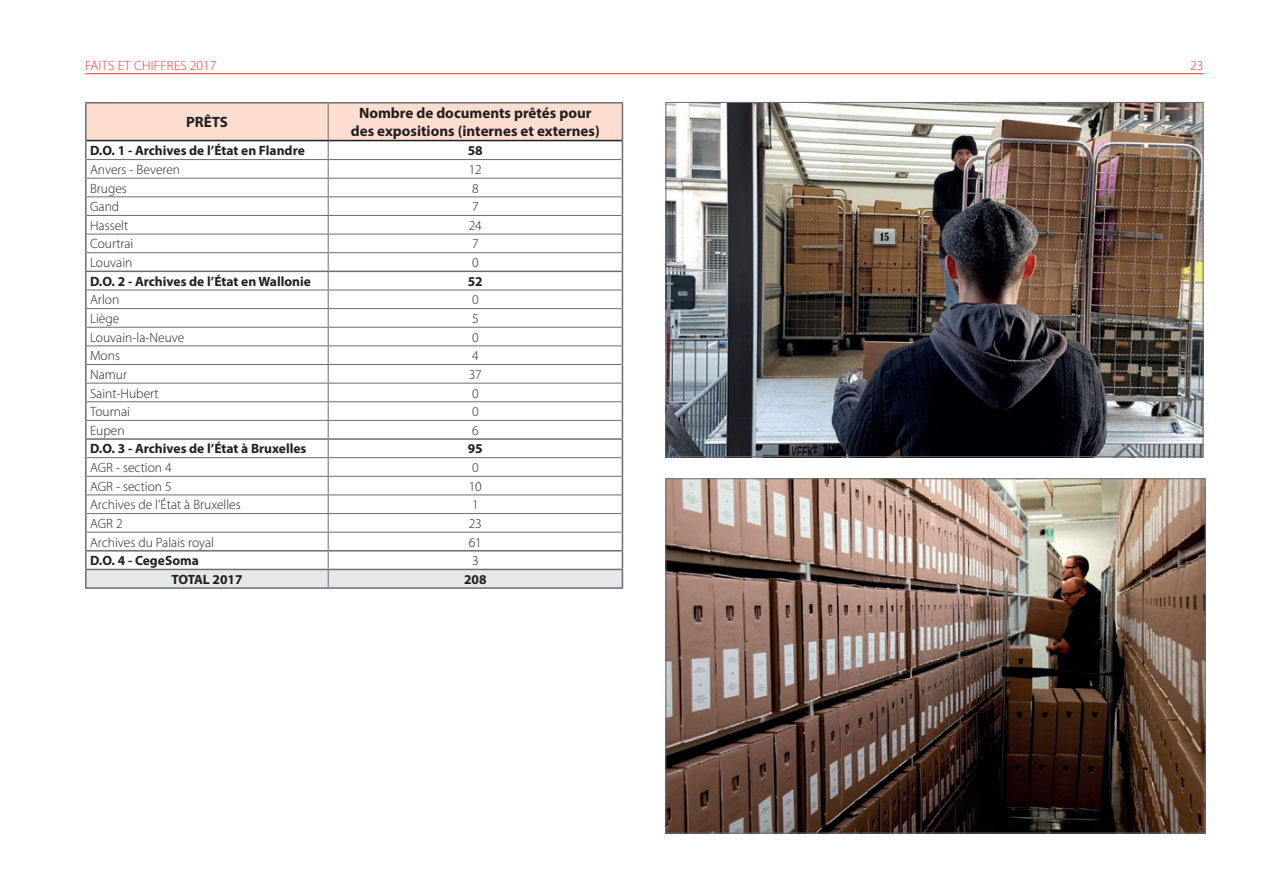
<style>
.page{position:relative;width:1263px;height:893px;background:#fff}
.page>*{position:absolute;margin:0;border:0;box-sizing:border-box;transform-origin:0 0}
.t1{font:700 15px/18px "Myriad Pro";color:#231f20;text-align:center}
.t2{font:300 13.5px "Myriad Pro";color:#231f20}
.t3{font:700 13.5px "Myriad Pro";color:#231f20}
.t4{font:300 13.5px "Myriad Pro";letter-spacing:.02em;color:#ee2e2c}
</style>
<div class="page">
<hr style="left:85px;top:73px;width:1118px;height:1px;background:#ee2e2c">
<hr style="left:85px;top:102px;width:243px;height:2px;background:#6c6d70">
<hr style="left:328px;top:102px;width:295px;height:2px;background:#6c6d70">
<hr style="left:85px;top:587px;width:243px;height:2px;background:#6c6d70">
<hr style="left:328px;top:587px;width:295px;height:2px;background:#6c6d70">
<svg style="left:85px;top:103px;width:538px;height:485px"></svg>
<img style="left:667px;top:104px;width:534px;height:351px">
<img style="left:667px;top:480px;width:536px;height:351px">
<p class="t4" style="left:85px;top:57px;width:133px">FAITS ET CHIFFRES 2017</p>
<p class="t4" style="left:1190px;top:57px;width:15px">23</p>
<p class="t1" style="left:186px;top:113px;width:43px">PRÊTS</p>
<p class="t1" style="left:351px;top:104px;width:250px">Nombre de documents prêtés pour des expositions (internes et externes)</p>
<p class="t3" style="left:90px;top:142px;width:216px">D.O. 1 - Archives de l’État en Flandre</p>
<p class="t3" style="left:468px;top:142px;width:16px">58</p>
<p class="t2" style="left:90px;top:161px;width:92px">Anvers - Beveren</p>
<p class="t2" style="left:469px;top:161px;width:15px">12</p>
<p class="t2" style="left:90px;top:180px;width:38px">Bruges</p>
<p class="t2" style="left:472px;top:180px;width:8px">8</p>
<p class="t2" style="left:90px;top:199px;width:31px">Gand</p>
<p class="t2" style="left:472px;top:199px;width:8px">7</p>
<p class="t2" style="left:90px;top:217px;width:40px">Hasselt</p>
<p class="t2" style="left:469px;top:217px;width:15px">24</p>
<p class="t2" style="left:90px;top:236px;width:45px">Courtrai</p>
<p class="t2" style="left:472px;top:236px;width:8px">7</p>
<p class="t2" style="left:90px;top:254px;width:44px">Louvain</p>
<p class="t2" style="left:472px;top:254px;width:8px">0</p>
<p class="t3" style="left:90px;top:272px;width:222px">D.O. 2 - Archives de l’État en Wallonie</p>
<p class="t3" style="left:468px;top:272px;width:16px">52</p>
<p class="t2" style="left:90px;top:292px;width:31px">Arlon</p>
<p class="t2" style="left:472px;top:292px;width:8px">0</p>
<p class="t2" style="left:90px;top:310px;width:31px">Liège</p>
<p class="t2" style="left:472px;top:310px;width:8px">5</p>
<p class="t2" style="left:90px;top:329px;width:96px">Louvain-la-Neuve</p>
<p class="t2" style="left:472px;top:329px;width:8px">0</p>
<p class="t2" style="left:90px;top:348px;width:32px">Mons</p>
<p class="t2" style="left:472px;top:348px;width:8px">4</p>
<p class="t2" style="left:90px;top:366px;width:38px">Namur</p>
<p class="t2" style="left:469px;top:366px;width:15px">37</p>
<p class="t2" style="left:90px;top:385px;width:70px">Saint-Hubert</p>
<p class="t2" style="left:472px;top:385px;width:8px">0</p>
<p class="t2" style="left:90px;top:404px;width:42px">Tournai</p>
<p class="t2" style="left:472px;top:404px;width:8px">0</p>
<p class="t2" style="left:90px;top:422px;width:36px">Eupen</p>
<p class="t2" style="left:472px;top:422px;width:8px">6</p>
<p class="t3" style="left:90px;top:440px;width:218px">D.O. 3 - Archives de l’État à Bruxelles</p>
<p class="t3" style="left:468px;top:440px;width:16px">95</p>
<p class="t2" style="left:90px;top:459px;width:83px">AGR - section 4</p>
<p class="t2" style="left:472px;top:459px;width:8px">0</p>
<p class="t2" style="left:90px;top:478px;width:83px">AGR - section 5</p>
<p class="t2" style="left:469px;top:478px;width:15px">10</p>
<p class="t2" style="left:90px;top:497px;width:152px">Archives de l’État à Bruxelles</p>
<p class="t2" style="left:472px;top:497px;width:8px">1</p>
<p class="t2" style="left:90px;top:515px;width:34px">AGR 2</p>
<p class="t2" style="left:469px;top:515px;width:15px">23</p>
<p class="t2" style="left:90px;top:534px;width:126px">Archives du Palais royal</p>
<p class="t2" style="left:469px;top:534px;width:15px">61</p>
<p class="t3" style="left:90px;top:552px;width:110px">D.O. 4 - CegeSoma</p>
<p class="t2" style="left:472px;top:553px;width:8px">3</p>
<p class="t3" style="left:171px;top:570px;width:73px">TOTAL 2017</p>
<p class="t3" style="left:464px;top:570px;width:24px">208</p>
</div>
